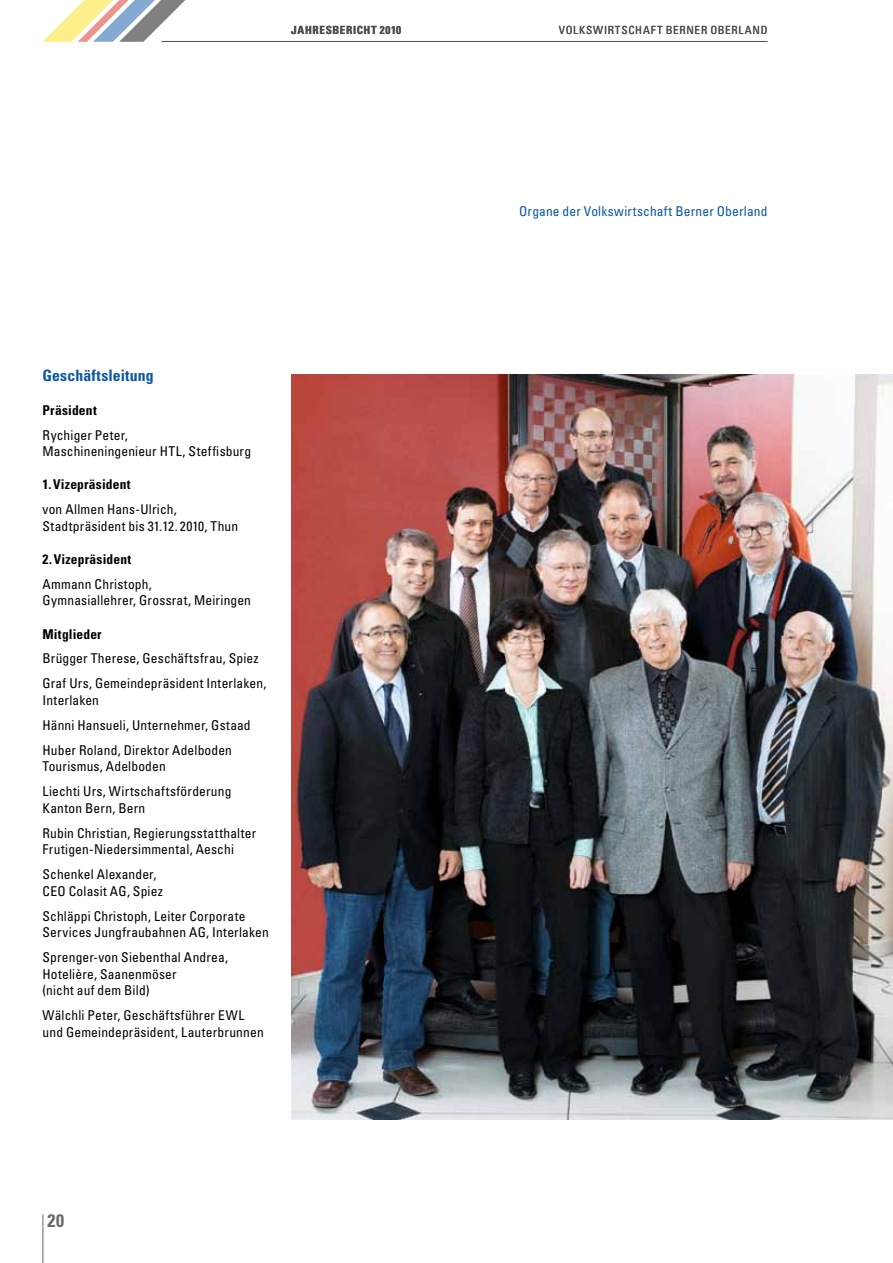
<style>
.page{position:relative;width:893px;height:1263px;background:#fff}
.page>*{position:absolute;margin:0;border:0;box-sizing:border-box;transform-origin:0 0}
.t1{font:700 condensed 18px "Univers LT Std";color:#676767}
.t2{font:700 condensed 15.75px "Univers LT Std";letter-spacing:.01em;color:#0b56a5}
.t3{font:condensed 13.5px/24.9px "Univers LT Std";letter-spacing:.01em;color:#000}
.t4{font:700 condensed 13.5px "Univers LT Std";letter-spacing:.015em;color:#000}
.t5{font:condensed 13.5px "Univers LT Std";letter-spacing:.01em;color:#0b56a5}
.t6{font:condensed 11.25px "Univers LT Std";letter-spacing:.065em;color:#4d4d4c}
.t7{font:700 condensed 11.25px "Univers LT Std";letter-spacing:.055em;color:#4d4d4c}
</style>
<div class="page">
<hr style="left:43px;top:1214px;width:1px;height:49px;background:#676767">
<hr style="left:162px;top:41px;width:605px;height:1px;background:#4d4d4c">
<svg style="left:43px;top:0;width:142px;height:42px"></svg>
<img style="left:291px;top:374px;width:602px;height:745px">
<p class="t7" style="left:291px;top:23px;width:111px">Jahresbericht 2010</p>
<p class="t6" style="left:559px;top:23px;width:210px">Volkswirtschaft Berner Oberland</p>
<p class="t2" style="left:43px;top:366px;width:113px">Geschäftsleitung</p>
<p class="t4" style="left:43px;top:401px;width:56px">Präsident</p>
<p class="t3" style="left:43px;top:426px;width:122px;line-height:16.6px">Rychiger Peter,<br>Maschineningenieur HTL</p>
<p class="t3" style="left:183px;top:439px;width:70px">, Steffisburg</p>
<p class="t4" style="left:43px;top:476px;width:90px">1.Vizepräsident</p>
<p class="t3" style="left:43px;top:501px;width:197px;line-height:16.6px">von Allmen Hans-Ulrich,<br>Stadtpräsident bis 31.12. 2010, Thun</p>
<p class="t4" style="left:43px;top:551px;width:90px">2.Vizepräsident</p>
<p class="t3" style="left:43px;top:575px;width:210px;line-height:16.6px">Ammann Christoph,<br>Gymnasiallehrer, Grossrat, Meiringen</p>
<p class="t4" style="left:43px;top:625px;width:61px">Mitglieder</p>
<p class="t3" style="left:43px;top:646px;width:225px">Brügger Therese, Geschäftsfrau, Spiez<br>Graf Urs, Gemeindepräsident I nterlaken,</p>
<p class="t3" style="left:43px;top:687px;width:210px">I nterlaken<br>Hänni Hansueli, Unternehmer, Gstaad<br>H uber Roland, Direktor Adelboden</p>
<p class="t3" style="left:43px;top:754px;width:190px">Tourismus, Adelboden<br>Liechti Urs, Wirtschaftsförderung</p>
<p class="t3" style="left:43px;top:795px;width:215px">Kanton Bern, Bern<br>Rubin Christian, Regierungsstatthalter</p>
<p class="t3" style="left:43px;top:837px;width:193px">Frutigen-N iedersimmental, Aeschi<br>Schenkel Alexander,</p>
<p class="t3" style="left:43px;top:878px;width:8px">CEOC</p>
<p class="t3" style="left:43px;top:878px;width:204px;text-indent:34px">olasit AG, Spiez<br>Schläppi Christoph, Leiter Corporate</p>
<p class="t3" style="left:43px;top:920px;width:228px">Services Jungfraubahnen AG, Interlaken<br>Sprenger-von Siebenthal Andrea,</p>
<p class="t3" style="left:43px;top:965px;width:136px;line-height:16.6px">Hotelière, Saanenmöser (nicht auf dem Bild)</p>
<p class="t3" style="left:43px;top:1007px;width:223px;line-height:16.6px">Wälchli Peter, Geschäftsführer EWL<br>und Gemeindepräsident, Lauterbrunnen</p>
<p class="t5" style="left:519px;top:202px;width:250px">Organe der Volkswirtschaft Berner Oberland</p>
<h1 class="t1" style="left:48px;top:1210px;width:18px">20</h1>
</div>
